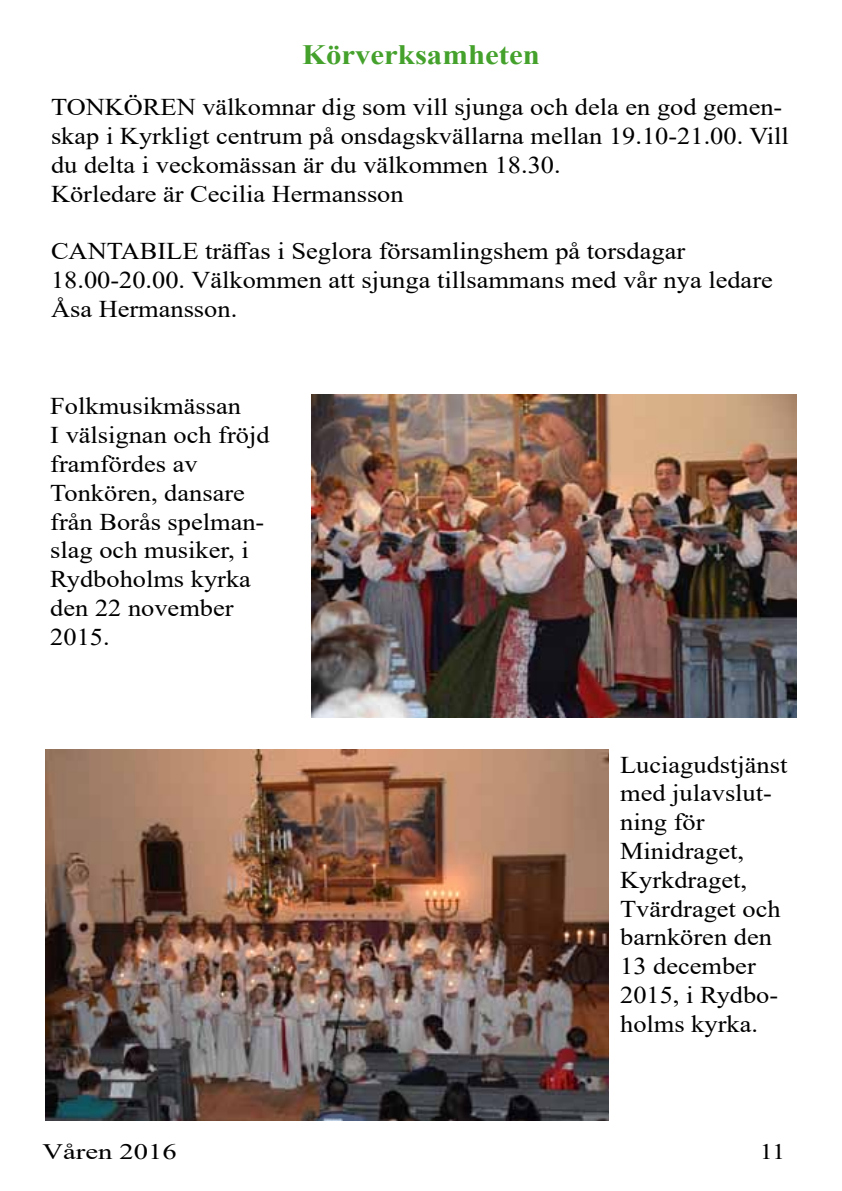
<style>
.page{position:relative;width:842px;height:1191px;background:#fff}
.page>*{position:absolute;margin:0;border:0;box-sizing:border-box;transform-origin:0 0}
.t1{font:700 28px "Times New Roman";color:#44a12b;scale:1.1 1}
.t2{font:24px/28.8px "Times New Roman";color:#000;scale:1.1 1}
.t3{font:22px "Times New Roman";color:#000;scale:1.3 1}
.t4{font:22px "Times New Roman";color:#000;scale:1.2 1}
</style>
<div class="page">
<img style="left:312px;top:394px;width:484px;height:323px">
<img style="left:45px;top:749px;width:564px;height:372px">
<p class="t1" style="left:302px;top:35px;width:218px">Körverksamheten</p>
<p class="t2" style="left:51px;top:92px;width:672px">TONKÖREN välkomnar dig som vill sjunga och dela en god gemen&shy;skap i Kyrkligt centrum på onsdagskvällarna mellan 19.10-21.00. Vill du delta i veckomässan är du välkommen 18.30.<br>Körledare är Cecilia Hermansson</p>
<p class="t2" style="left:51px;top:236px;width:658px">CANTABILE träffas i Seglora församlingshem på torsdagar<br>18.00-20.00. Välkommen att sjunga tillsammans med vår nya ledare<br>Åsa Hermansson.</p>
<p class="t2" style="left:50px;top:391px;width:201px">Folkmusikmässan<br>I välsignan och fröjd framfördes av<br>Tonkören, dansare från Borås spelman&shy;slag och musiker, i<br>Rydboholms kyrka den 22 november<br>2015.</p>
<p class="t2" style="left:620px;top:749px;width:153px">Luciagudstjänst med julavslut&shy;ning för<br>Minidraget,<br>Kyrkdraget,<br>Tvärdraget och barnkören den<br>13 december<br>2015, i Rydbo&shy;holms kyrka.</p>
<p class="t3" style="left:43px;top:1136px;width:105px">Våren 2016</p>
<p class="t4" style="left:760px;top:1136px;width:23px">11</p>
</div>
